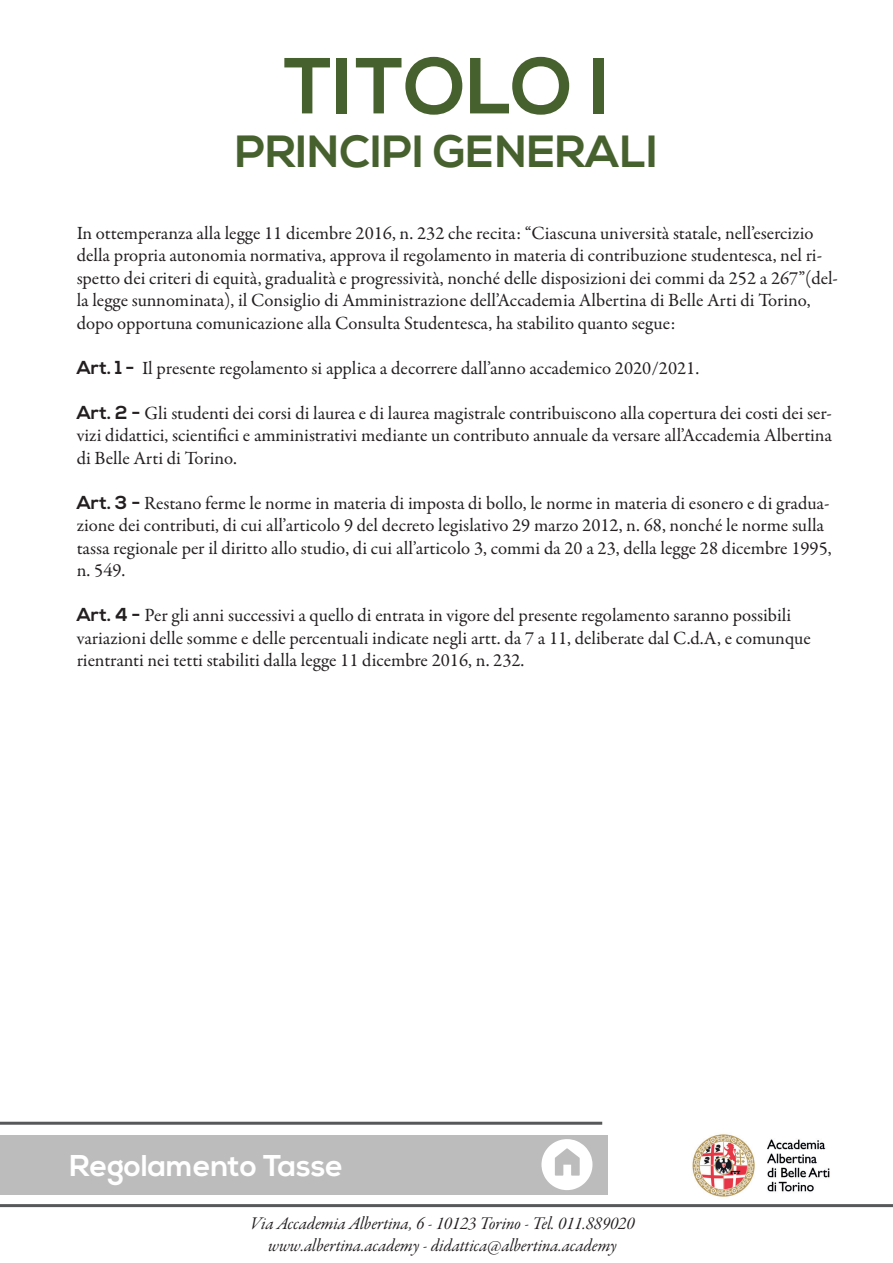
<style>
.page{position:relative;width:893px;height:1263px;background:#fff}
.page>*{position:absolute;margin:0;border:0;box-sizing:border-box;transform-origin:0 0}
.t1{font:700 79.2px "Nexa";color:#47612e}
.t2{font:700 45px "Nexa";color:#47612e}
.t3{font:700 30px "Nexa";color:#fff}
.t4{font:18.75px/22.5px "Garamond Premr Pro";color:#231f20}
.t5{font:18px/21.6px "Garamond Premr Pro It Subh";color:#231f20;text-align:center}
.s1{font-family:"Nexa";font-weight:700}
</style>
<div class="page">
<div style="left:0;top:1135px;width:608px;height:59px;background:#bdbcbc"></div>
<hr style="left:0;top:1122px;width:602px;height:3px;background:#57585a">
<img style="left:692px;top:1134px;width:138px;height:63px">
<hr style="left:0;top:1204px;width:893px;height:3px;background:#57585a">
<svg style="left:541px;top:1139px;width:51px;height:51px"></svg>
<h1 class="t1" style="left:284px;top:40px;width:327px">TITOLO I</h1>
<h2 class="t2" style="left:235px;top:126px;width:424px">PRINCIPI GENERALI</h2>
<p class="t4" style="left:77px;top:222px;width:763px">In ottemperanza alla legge 11 dicembre 2016, n. 232 che recita: “Ciascuna università statale, nell’esercizio della propria autonomia normativa, approva il regolamento in materia di contribuzione studentesca, nel ri&shy;spetto dei criteri di equità, gradualità e progressività, nonché delle disposizioni dei commi da 252 a 267”(del&shy;la legge sunnominata), il Consiglio di Amministrazione dell’Accademia Albertina di Belle Arti di Torino, dopo opportuna comunicazione alla Consulta Studentesca, ha stabilito quanto segue:</p>
<p class="t4" style="left:77px;top:357px;width:624px"><span class="s1">Art. 1 -</span> Il presente regolamento si applica a decorrere dall’anno accademico 2020/2021.</p>
<p class="t4" style="left:77px;top:402px;width:757px;text-align:justify"><span class="s1">Art. 2 -</span> Gli studenti dei corsi di laurea e di laurea magistrale contribuiscono alla copertura dei costi dei ser&shy;vizi didattici, scientifici e amministrativi mediante un contributo annuale da versare all’Accademia Albertina di Belle Arti di Torino.</p>
<p class="t4" style="left:77px;top:492px;width:756px"><span class="s1">Art. 3 -</span> Restano ferme le norme in materia di imposta di bollo, le norme in materia di esonero e di gradua&shy;zione dei contributi, di cui all’articolo 9 del decreto legislativo 29 marzo 2012, n. 68, nonché le norme sulla tassa regionale per il diritto allo studio, di cui all’articolo 3, commi da 20 a 23, della legge 28 dicembre 1995, n. 549.</p>
<p class="t4" style="left:77px;top:604px;width:736px"><span class="s1">Art. 4 -</span> Per gli anni successivi a quello di entrata in vigore del presente regolamento saranno possibili variazioni delle somme e delle percentuali indicate negli artt. da 7 a 11, deliberate dal C.d.A, e comunque rientranti nei tetti stabiliti dalla legge 11 dicembre 2016, n. 232.</p>
<h3 class="t3" style="left:70px;top:1148px;width:275px">Regolamento Tasse</h3>
<p class="t5" style="left:251px;top:1214px;width:385px">Via Accademia Albertina, 6 - 10123 Torino - Tel. 011.889020 www.albertina.academy - didattica@albertina.academy</p>
</div>
